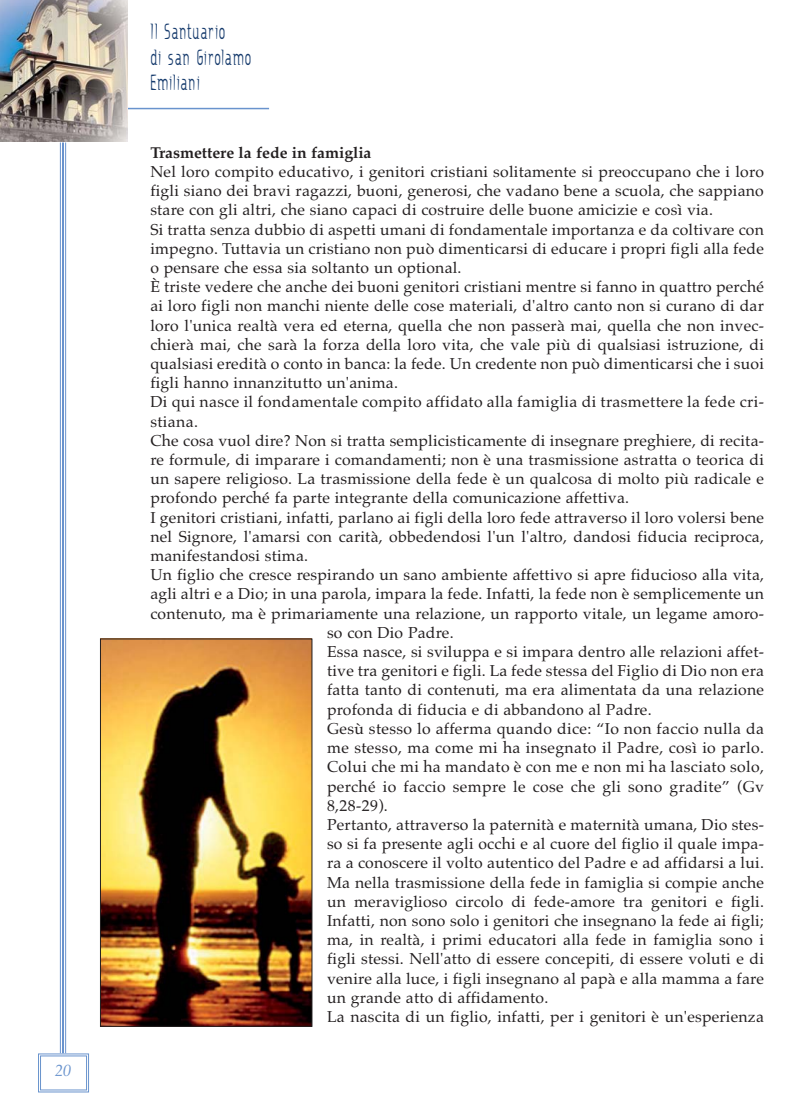
<style>
.page{position:relative;width:808px;height:1106px;background:#fff}
.page>*{position:absolute;margin:0;border:0;box-sizing:border-box;transform-origin:0 0}
.t1{font:21px/25.2px "Ritalin";letter-spacing:.06em;color:#153a6c;scale:.6 1}
.t2{font:italic 16.5px "Palatino";color:#6993cd}
.t3{font:15.75px "Palatino";letter-spacing:.015em;color:#231f20}
.t4{font:700 15.75px "Palatino";color:#231f20}
</style>
<div class="page">
<svg style="left:38px;top:1052px;width:51px;height:41px"></svg>
<hr style="left:128px;top:108px;width:141px;height:1px;background:#6993cd">
<img style="left:0;top:0;width:128px;height:141px">
<hr style="left:65px;top:142px;width:1px;height:911px;background:#6993cd">
<hr style="left:62px;top:142px;width:2px;height:911px;background:#6993cd">
<hr style="left:60px;top:142px;width:1px;height:911px;background:#6993cd">
<img style="left:102px;top:641px;width:208px;height:383px">
<div style="left:100px;top:639px;width:212px;height:387px;border:1px solid #231f20"></div>
<p class="t2" style="left:55px;top:1064px;width:18px">20</p>
<h1 class="t1" style="left:150px;top:19px;width:170px">Il Santuario<br>di san Girolamo<br>Emiliani</h1>
<p class="t4" style="left:150px;top:146px;width:223px">Trasmettere la fede in famiglia</p>
<p class="t3" style="left:150px;top:165px;width:615px">Nel loro compito educativo, i genitori cristiani solitamente si preoccupano che i loro</p>
<p class="t3" style="left:150px;top:184px;width:615px">figli siano dei bravi ragazzi, buoni, generosi, che vadano bene a scuola, che sappiano</p>
<p class="t3" style="left:150px;top:204px;width:564px">stare con gli altri, che siano capaci di costruire delle buone amicizie e così via.</p>
<p class="t3" style="left:150px;top:223px;width:615px">Si tratta senza dubbio di aspetti umani di fondamentale importanza e da coltivare con</p>
<p class="t3" style="left:150px;top:242px;width:615px">impegno. Tuttavia un cristiano non può dimenticarsi di educare i propri figli alla fede</p>
<p class="t3" style="left:150px;top:261px;width:313px">o pensare che essa sia soltanto un optional.</p>
<p class="t3" style="left:150px;top:280px;width:615px">È triste vedere che anche dei buoni genitori cristiani mentre si fanno in quattro perché</p>
<p class="t3" style="left:150px;top:300px;width:615px">ai loro figli non manchi niente delle cose materiali, d'altro canto non si curano di dar</p>
<p class="t3" style="left:150px;top:319px;width:615px">loro l'unica realtà vera ed eterna, quella che non passerà mai, quella che non invec-</p>
<p class="t3" style="left:150px;top:338px;width:615px">chierà mai, che sarà la forza della loro vita, che vale più di qualsiasi istruzione, di</p>
<p class="t3" style="left:150px;top:357px;width:615px">qualsiasi eredità o conto in banca: la fede. Un credente non può dimenticarsi che i suoi</p>
<p class="t3" style="left:150px;top:376px;width:249px">figli hanno innanzitutto un'anima.</p>
<p class="t3" style="left:150px;top:396px;width:615px">Di qui nasce il fondamentale compito affidato alla famiglia di trasmettere la fede cri-</p>
<p class="t3" style="left:150px;top:415px;width:49px">stiana.</p>
<p class="t3" style="left:150px;top:434px;width:615px">Che cosa vuol dire? Non si tratta semplicisticamente di insegnare preghiere, di recita-</p>
<p class="t3" style="left:150px;top:453px;width:615px">re formule, di imparare i comandamenti; non è una trasmissione astratta o teorica di</p>
<p class="t3" style="left:150px;top:472px;width:615px">un sapere religioso. La trasmissione della fede è un qualcosa di molto più radicale e</p>
<p class="t3" style="left:150px;top:492px;width:480px">profondo perché fa parte integrante della comunicazione affettiva.</p>
<p class="t3" style="left:150px;top:511px;width:615px">I genitori cristiani, infatti, parlano ai figli della loro fede attraverso il loro volersi bene</p>
<p class="t3" style="left:150px;top:530px;width:615px">nel Signore, l'amarsi con carità, obbedendosi l'un l'altro, dandosi fiducia reciproca,</p>
<p class="t3" style="left:150px;top:549px;width:159px">manifestandosi stima.</p>
<p class="t3" style="left:150px;top:568px;width:615px">Un figlio che cresce respirando un sano ambiente affettivo si apre fiducioso alla vita,</p>
<p class="t3" style="left:150px;top:588px;width:615px">agli altri e a Dio; in una parola, impara la fede. Infatti, la fede non è semplicemente un</p>
<p class="t3" style="left:150px;top:607px;width:615px">contenuto, ma è primariamente una relazione, un rapporto vitale, un legame amoro-</p>
<p class="t3" style="left:327px;top:626px;width:128px">so con Dio Padre.</p>
<p class="t3" style="left:327px;top:645px;width:438px">Essa nasce, si sviluppa e si impara dentro alle relazioni affet-</p>
<p class="t3" style="left:327px;top:664px;width:438px">tive tra genitori e figli. La fede stessa del Figlio di Dio non era</p>
<p class="t3" style="left:327px;top:684px;width:438px">fatta tanto di contenuti, ma era alimentata da una relazione</p>
<p class="t3" style="left:327px;top:703px;width:326px">profonda di fiducia e di abbandono al Padre.</p>
<p class="t3" style="left:327px;top:722px;width:438px">Gesù stesso lo afferma quando dice: “Io non faccio nulla da</p>
<p class="t3" style="left:327px;top:741px;width:438px">me stesso, ma come mi ha insegnato il Padre, così io parlo.</p>
<p class="t3" style="left:327px;top:760px;width:438px">Colui che mi ha mandato è con me e non mi ha lasciato solo,</p>
<p class="t3" style="left:327px;top:780px;width:438px">perché io faccio sempre le cose che gli sono gradite” (Gv</p>
<p class="t3" style="left:327px;top:799px;width:62px">8,28-29).</p>
<p class="t3" style="left:327px;top:818px;width:438px">Pertanto, attraverso la paternità e maternità umana, Dio stes-</p>
<p class="t3" style="left:327px;top:837px;width:438px">so si fa presente agli occhi e al cuore del figlio il quale impa-</p>
<p class="t3" style="left:327px;top:856px;width:438px">ra a conoscere il volto autentico del Padre e ad affidarsi a lui.</p>
<p class="t3" style="left:327px;top:876px;width:438px">Ma nella trasmissione della fede in famiglia si compie anche</p>
<p class="t3" style="left:327px;top:895px;width:438px">un meraviglioso circolo di fede-amore tra genitori e figli.</p>
<p class="t3" style="left:327px;top:914px;width:438px">Infatti, non sono solo i genitori che insegnano la fede ai figli;</p>
<p class="t3" style="left:327px;top:933px;width:438px">ma, in realtà, i primi educatori alla fede in famiglia sono i</p>
<p class="t3" style="left:327px;top:952px;width:438px">figli stessi. Nell'atto di essere concepiti, di essere voluti e di</p>
<p class="t3" style="left:327px;top:972px;width:438px">venire alla luce, i figli insegnano al papà e alla mamma a fare</p>
<p class="t3" style="left:327px;top:991px;width:223px">un grande atto di affidamento.</p>
<p class="t3" style="left:327px;top:1010px;width:438px">La nascita di un figlio, infatti, per i genitori è un'esperienza</p>
</div>
